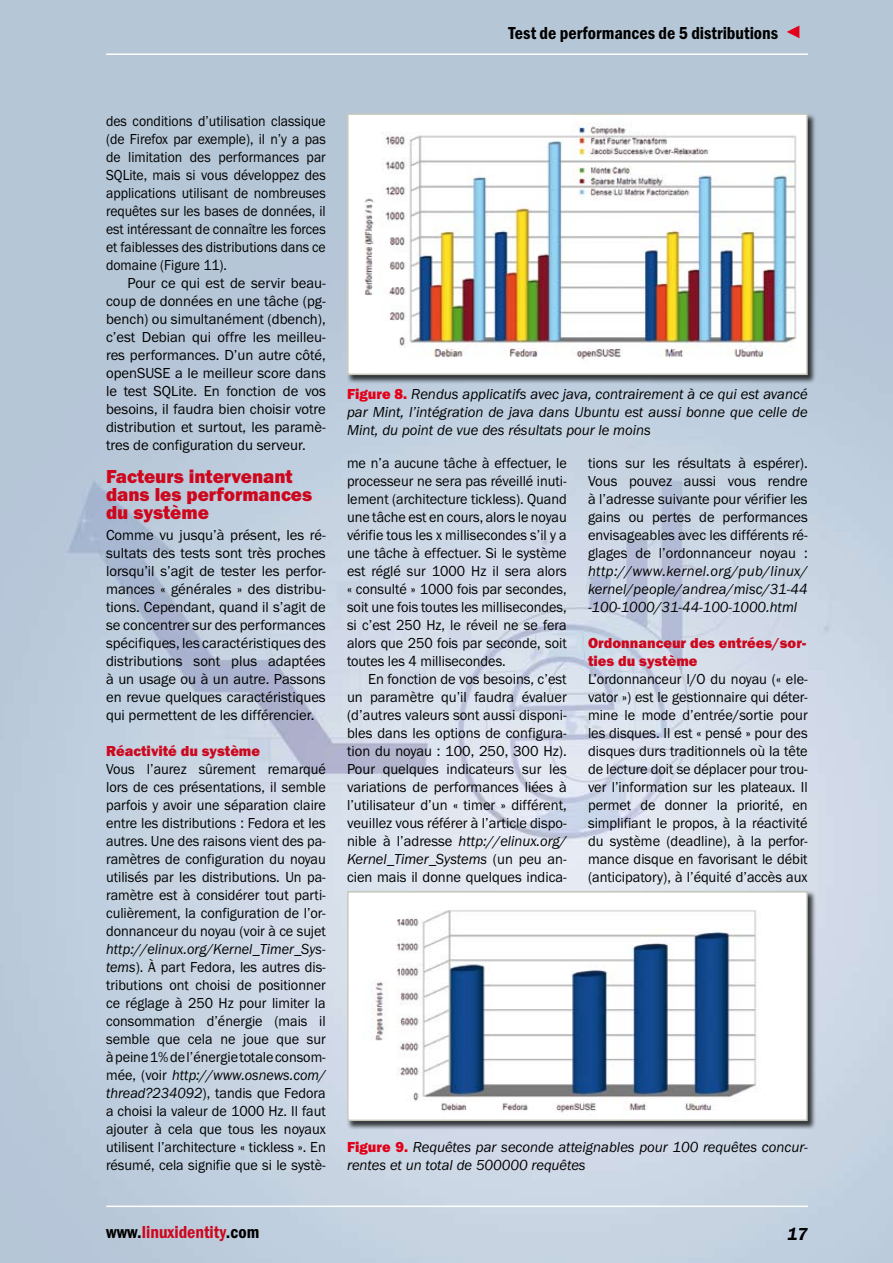
<style>
.page{position:relative;width:893px;height:1263px;background:#fff}
.page>*{position:absolute;margin:0;border:0;box-sizing:border-box;transform-origin:0 0}
.t1{font:19.5px/18px "Franklin Got URWTCE Hea";color:#cd071e}
.t2{font:18px "Franklin Got URWTCE Dem Con";color:#000}
.t3{font:18px "Franklin Got URWTCE Dem Con";color:#cd071e}
.t4{font:18px "Franklin Got URWTCE Dem Ita";color:#000}
.t5{font:15px/18px "Franklin Got URWTCE Boo";color:#000;text-align:justify}
.t6{font:15px/18px "Franklin Got URWTCE Boo";color:#000;text-align:justify;scale:.95 1}
.t7{font:15px/18px "Franklin Got URWTCE Boo Ita";color:#000}
.t8{font:15px/18px "Franklin Got URWTCE Boo";color:#000;text-align:justify;scale:.96 1}
.t9{font:15px/18px "Franklin Got URWTCE Boo";color:#000;text-align:justify;scale:.92 1}
.t10{font:15px "Franklin Got URWTCE Boo Ita";color:#000;scale:.95 1}
.t11{font:15px/18px "Franklin Got URWTCE Hea";color:#cd071e}
.s1{font-family:"Franklin Got URWTCE Boo Ita"}
.s2{font-family:"Franklin Got URWTCE Boo"}
.s3{font-family:"Franklin Got URWTCE Hea";color:#e2001a}
.s4{color:#000}
</style>
<div class="page">
<img style="left:0;top:0;width:893px;height:1263px">
<svg style="left:787px;top:26px;width:12px;height:12px"></svg>
<hr style="left:106px;top:53px;width:702px;height:2px;background:#fff">
<hr style="left:106px;top:1205px;width:702px;height:2px;background:#fff">
<div style="left:347px;top:113px;width:475px;height:277px;background:#000;opacity:.75"></div>
<img style="left:350px;top:116px;width:455px;height:256px">
<div style="left:347px;top:113px;width:461px;height:262px;border:2px solid #c5c9ba"></div>
<div style="left:347px;top:891px;width:475px;height:245px;background:#000;opacity:.75"></div>
<div style="left:348px;top:892px;width:459px;height:228px;background:#fff"></div>
<img style="left:371px;top:910px;width:386px;height:203px">
<div style="left:347px;top:891px;width:461px;height:230px;border:2px solid #c5c9ba"></div>
<p class="t2" style="left:509px;top:22px;width:271px">Test de performances de 5 distributions</p>
<p class="t9" style="left:106px;top:112px;width:240px">des conditions d’utilisation classique (de Firefox par exemple), il n’y a pas de limitation des performances par SQLite, mais si vous développez des applications utilisant de nombreuses requêtes sur les bases de données, il est intéressant de connaître les forces et faiblesses des distributions dans ce domaine (Figure 11).</p>
<p class="t5" style="left:106px;top:274px;width:221px;text-indent:21px">Pour ce qui est de servir beau&shy;coup de données en une tâche (pg&shy;bench) ou simultanément (dbench), c’est Debian qui offre les meilleu&shy;res performances. D’un autre côté, openSUSE a le meilleur score dans le test SQLite. En fonction de vos besoins, il faudra bien choisir votre distribution et surtout, les paramè&shy;tres de configuration du serveur.</p>
<h1 class="t1" style="left:106px;top:468px;width:208px">Facteurs intervenant dans les performances du système</h1>
<p class="t5" style="left:106px;top:526px;width:221px">Comme vu jusqu’à présent, les ré&shy;sultats des tests sont très proches lorsqu’il s’agit de tester les perfor&shy;mances « générales » des distribu&shy;tions. Cependant, quand il s’agit de se concentrer sur des performances spécifiques, les caractéristiques des distributions sont plus adaptées à un usage ou à un autre. Passons en revue quelques caractéristiques qui permettent de les différencier.</p>
<p class="t11" style="left:106px;top:742px;width:156px">Réactivité du système</p>
<p class="t6" style="left:106px;top:760px;width:233px">Vous l’aurez sûrement remarqué lors de ces présentations, il semble parfois y avoir une séparation claire entre les distributions : Fedora et les autres. Une des raisons vient des pa&shy;ramètres de configuration du noyau utilisés par les distributions. Un pa&shy;ramètre est à considérer tout parti&shy;culièrement, la configuration de l’or&shy;donnanceur du noyau (voir à ce sujet</p>
<p class="t10" style="left:106px;top:941px;width:233px">http://elinux.org/Kernel_Timer_Sys-</p>
<p class="t6" style="left:106px;top:958px;width:233px"><span class="s1">tems</span>). À part Fedora, les autres dis&shy;tributions ont choisi de positionner ce réglage à 250 Hz pour limiter la consommation d’énergie (mais il semble que cela ne joue que sur à peine 1% de l’énergie totale consom-</p>
<p class="t10" style="left:106px;top:1067px;width:233px"><span class="s2">mée, (voir</span> http://www.osnews.com/</p>
<p class="t6" style="left:106px;top:1084px;width:233px"><span class="s1">thread?234092</span>), tandis que Fedora a choisi la valeur de 1000 Hz. Il faut ajouter à cela que tous les noyaux utilisent l’architecture « tickless ». En résumé, cela signifie que si le systè-</p>
<p class="t7" style="left:347px;top:385px;width:462px;text-align:justify"><span class="s3">Figure 8.</span> Rendus applicatifs avec java, contrairement à ce qui est avancé par Mint, l’intégration de java dans Ubuntu est aussi bonne que celle de Mint, du point de vue des résultats pour le moins</p>
<p class="t6" style="left:347px;top:454px;width:233px">me n’a aucune tâche à effectuer, le processeur ne sera pas réveillé inuti&shy;lement (architecture tickless). Quand une tâche est en cours, alors le noyau vérifie tous les x millisecondes s’il y a une tâche à effectuer. Si le système est réglé sur 1000 Hz il sera alors « consulté » 1000 fois par secondes, soit une fois toutes les millisecondes, si c’est 250 Hz, le réveil ne se fera alors que 250 fois par seconde, soit toutes les 4 millisecondes.</p>
<p class="t5" style="left:347px;top:670px;width:221px;text-indent:21px">En fonction de vos besoins, c’est un paramètre qu’il faudra évaluer (d’autres valeurs sont aussi disponi&shy;bles dans les options de configura&shy;tion du noyau : 100, 250, 300 Hz).<br>Pour quelques indicateurs sur les variations de performances liées à l’utilisateur d’un « timer » différent, veuillez vous référer à l’article dispo-</p>
<p class="t7" style="left:347px;top:832px;width:221px"><span class="s2">nible à l’adresse</span> http://elinux.org/<br>Kernel_Timer_Systems <span class="s2">(un peu an-</span></p>
<p class="t5" style="left:347px;top:868px;width:221px">cien mais il donne quelques indica-</p>
<p class="t5" style="left:588px;top:454px;width:221px">tions sur les résultats à espérer).<br>Vous pouvez aussi vous rendre à l’adresse suivante pour vérifier les gains ou pertes de performances envisageables avec les différents ré&shy;glages de l’ordonnanceur noyau :</p>
<p class="t7" style="left:588px;top:562px;width:221px;text-align:justify">http://www.kernel.org/pub/linux/ kernel/people/andrea/misc/31-44 -100-1000/31-44-100-1000.html</p>
<p class="t11" style="left:588px;top:634px;width:220px">Ordonnanceur des entrées/sor&shy;ties du système</p>
<p class="t8" style="left:588px;top:670px;width:230px">L’ordonnanceur I/O du noyau (« ele&shy;vator ») est le gestionnaire qui déter&shy;mine le mode d’entrée/sortie pour les disques. Il est « pensé » pour des disques durs traditionnels où la tête de lecture doit se déplacer pour trou&shy;ver l’information sur les plateaux. Il permet de donner la priorité, en simplifiant le propos, à la réactivité du système (deadline), à la perfor&shy;mance disque en favorisant le débit (anticipatory), à l’équité d’accès aux</p>
<p class="t7" style="left:347px;top:1138px;width:462px"><span class="s3">Figure 9.</span> Requêtes par seconde atteignables pour 100 requêtes concur&shy;rentes et un total de 500000 requêtes</p>
<p class="t3" style="left:106px;top:1221px;width:154px"><span class="s4">www.</span>linuxidentity<span class="s4">.com</span></p>
<p class="t4" style="left:787px;top:1224px;width:22px">17</p>
</div>
